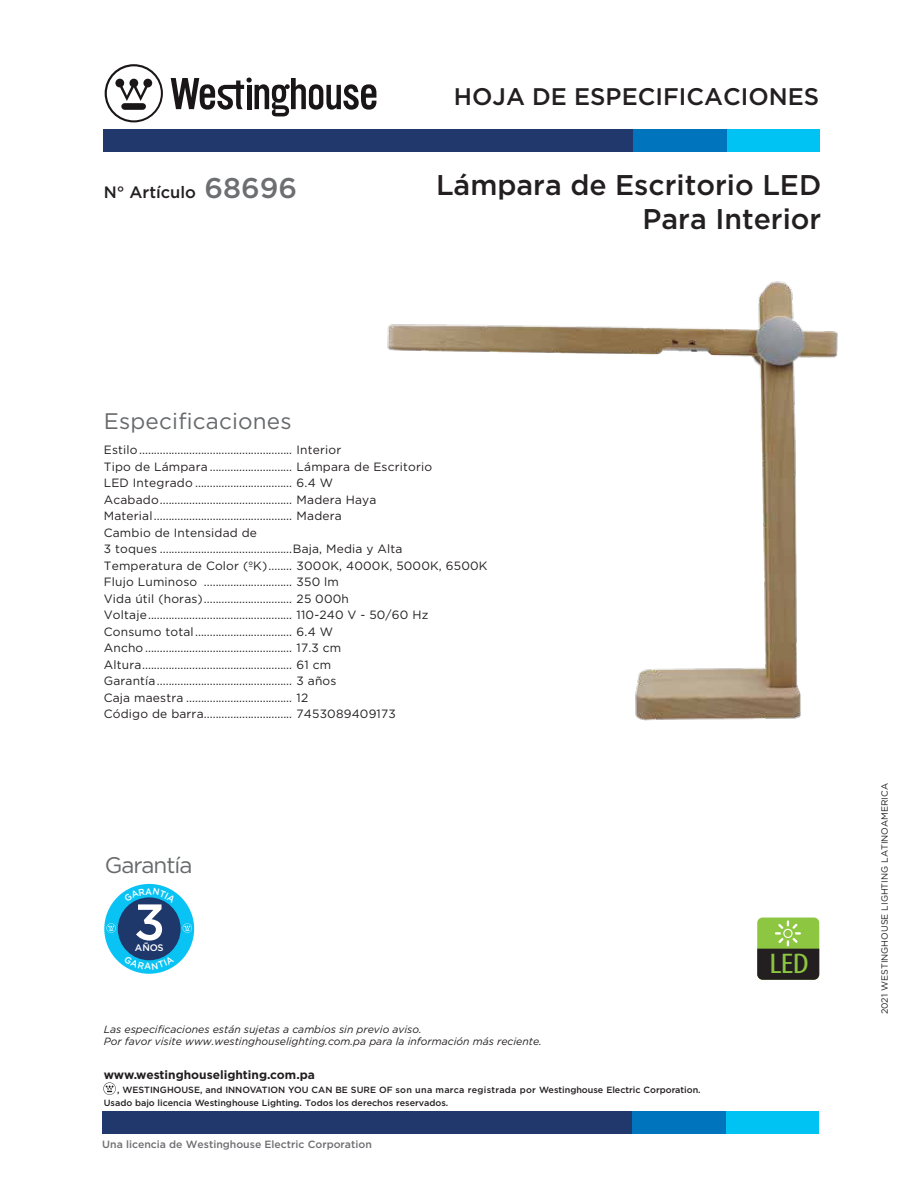
<style>
.page{position:relative;width:918px;height:1188px;background:#fff}
.page>*{position:absolute;margin:0;border:0;box-sizing:border-box;transform-origin:0 0}
.t1{font:500 50.7px "Gotham";color:#fff}
.t2{font:500 28.5px/34.2px "Gotham";color:#231f20;text-align:right}
.t3{font:condensed 28.5px "Myriad Pro";color:#8dc640;scale:1.25 1}
.t4{font:500 24px "Gotham";color:#231f20}
.t5{font:22.5px "Gotham";letter-spacing:.01em;color:#67696b}
.t6{font:22.5px "Gotham";letter-spacing:-.045em;color:#67696b}
.t7{font:500 16.5px "Gotham";color:#231f20}
.t8{font:12px/16.5px "Gotham";letter-spacing:.015em;color:#231f20}
.t9{font:700 12px "Gotham";color:#231f20}
.t10{font:italic 10.5px/12.6px "Gotham";color:#231f20}
.t11{font:500 10.5px "Gotham";color:#6d6e71}
.t12{font:500 9.45px "Gotham";color:#fff}
.t13{font:500 9.3px "Gotham";color:#fff;scale:.95 1}
.t14{font:500 9px/13.5px "Gotham";color:#231f20}
.t15{font:9px "Gotham";color:#231f20}
.s1{font-size:28.5px;color:#6d6e71}
</style>
<div class="page">
<img style="left:387px;top:281px;width:451px;height:440px">
<div style="left:104px;top:884px;width:90px;height:90px;background:#09c3f4;border-radius:50%"></div>
<div style="left:118px;top:897px;width:63px;height:63px;background:#1f386b;border-radius:50%"></div>
<svg style="left:183px;top:923px;width:9px;height:10px"></svg>
<svg style="left:107px;top:923px;width:9px;height:10px"></svg>
<svg style="left:103px;top:1082px;width:13px;height:13px"></svg>
<div style="left:107px;top:1111px;width:711px;height:23px;background:#00c2f3"></div>
<div style="left:102px;top:1111px;width:624px;height:23px;background:#20386c"></div>
<div style="left:633px;top:1111px;width:93px;height:23px;background:#0074bc"></div>
<svg style="left:171px;top:78px;width:205px;height:38px"></svg>
<svg style="left:105px;top:64px;width:58px;height:58px"></svg>
<div style="left:108px;top:129px;width:711px;height:23px;background:#00c2f3"></div>
<div style="left:103px;top:129px;width:624px;height:23px;background:#20386c"></div>
<div style="left:634px;top:129px;width:93px;height:23px;background:#0074bc"></div>
<div style="left:757px;top:918px;width:62px;height:62px;background:#8dc640;border-radius:5px"></div>
<svg style="left:757px;top:920px;width:62px;height:60px"></svg>
<svg style="left:124px;top:955px;width:50px;height:15px"></svg>
<svg style="left:124px;top:888px;width:21px;height:14px"></svg>
<svg style="left:153px;top:888px;width:23px;height:15px"></svg>
<h3 class="t4" style="left:454px;top:80px;width:367px">HOJA DE ESPECIFICACIONES</h3>
<h3 class="t7" style="left:104px;top:182px;width:195px">N° Artículo <span class="s1">68696</span></h3>
<h2 class="t2" style="left:436px;top:168px;width:387px">Lámpara de Escritorio LED<br>Para Interior</h2>
<h3 class="t5" style="left:104px;top:407px;width:189px">Especificaciones</h3>
<p class="t8" style="left:104px;top:442px;width:385px">Estilo.................................................... Interior<br>Tipo de Lámpara ............................ Lámpara de Escritorio<br>LED Integrado ................................. 6.4 W Acabado............................................. Madera Haya Material............................................... Madera<br>Cambio de Intensidad de<br>3 toques .............................................Baja, Media y Alta<br>Temperatura de Color (ºK)........ 3000K, 4000K, 5000K, 6500K Flujo Luminoso .............................. 350 lm<br>Vida útil (horas).............................. 25 000h Voltaje................................................. 110-240 V - 50/60 Hz Consumo total................................. 6.4 W Ancho.................................................. 17.3 cm Altura................................................... 61 cm Garantía.............................................. 3 años<br>Caja maestra .................................... 12<br>Código de barra.............................. 7453089409173</p>
<h3 class="t6" style="left:105px;top:850px;width:89px">Garantía</h3>
<h1 class="t1" style="left:134px;top:889px;width:33px">3</h1>
<p class="t12" style="left:135px;top:941px;width:30px">AÑOS</p>
<p class="t13" style="left:145px;top:885px;width:9px">A</p>
<p class="t10" style="left:104px;top:1022px;width:440px">Las especificaciones están sujetas a cambios sin previo aviso.<br>Por favor visite www.westinghouselighting.com.pa para la información más reciente.</p>
<p class="t9" style="left:104px;top:1067px;width:213px">www.westinghouselighting.com.pa</p>
<p class="t14" style="left:104px;top:1083px;width:598px;text-indent:13px">, WESTINGHOUSE, and INNOVATION YOU CAN BE SURE OF son una marca registrada por Westinghouse Electric Corporation.<br>Usado bajo licencia Westinghouse Lighting. Todos los derechos reservados.</p>
<p class="t11" style="left:102px;top:1137px;width:271px">Una licencia de Westinghouse Electric Corporation</p>
<h2 class="t3" style="left:770px;top:946px;width:33px">LED</h2>
<p class="t15" style="left:879px;top:1014px;width:233px;rotate:-90deg">2021 WESTINGHOUSE LIGHTING LATINOAMERICA</p>
</div>
